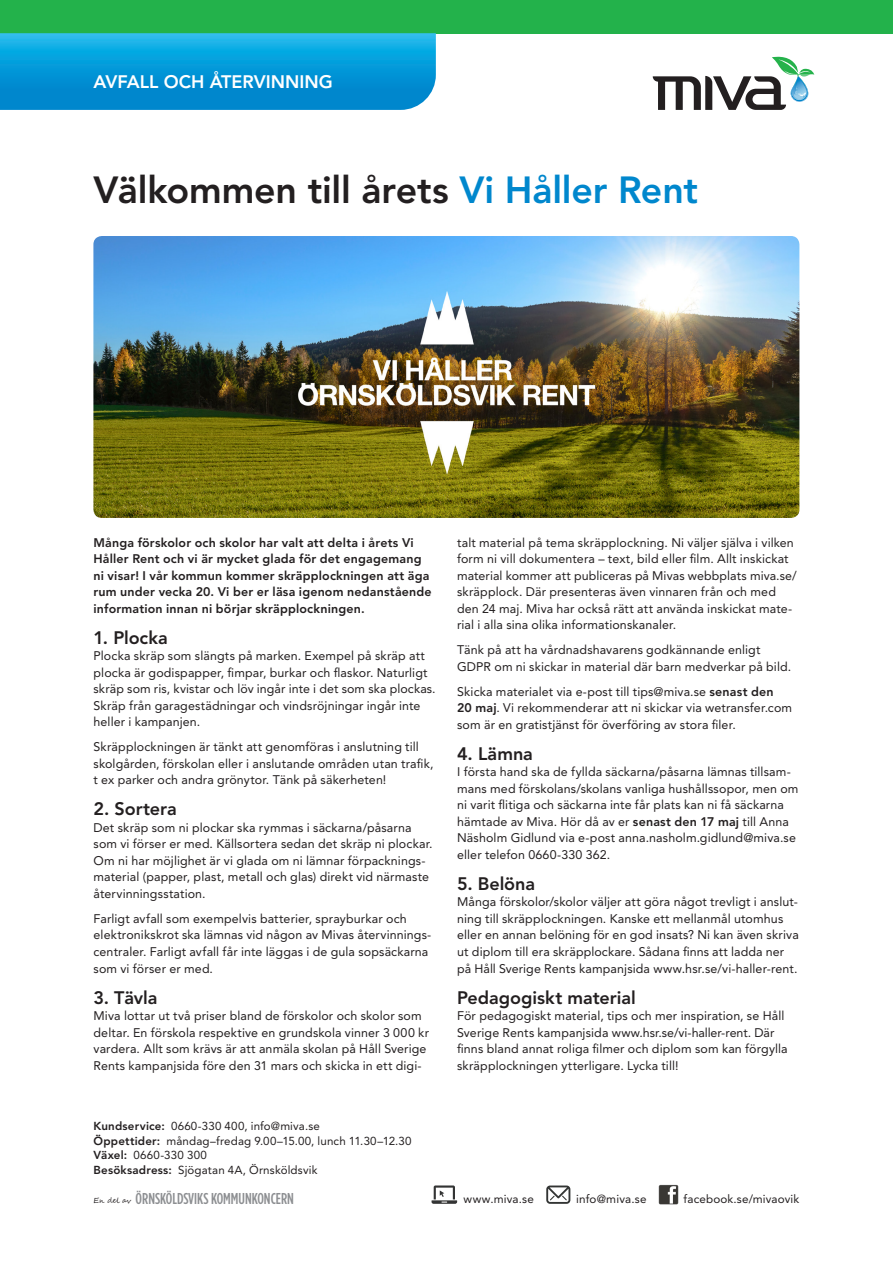
<style>
.page{position:relative;width:893px;height:1263px;background:#fff}
.page>*{position:absolute;margin:0;border:0;box-sizing:border-box;transform-origin:0 0}
.Rubrik_2{font:800 37.5px "Avenir LT Std";letter-spacing:-.005em;color:#231f20}
.Rubrik_3{font:800 18px "Avenir LT Std";color:#231f20}
.t1{font:800 18px "Avenir LT Std";color:#fff}
.Brödtext__första_sty{font:800 18px "Avenir LT Std";letter-spacing:-.005em;color:#231f20}
.t2{font:500 15.75px "Gotham Condensed";color:#8d8f92}
.Brödtext__första_sty-2{font:12.45px/16.5px "Avenir LT Std";letter-spacing:.01em;color:#231f20}
.Brödtext__första_sty-3{font:800 12.45px/16.5px "Avenir LT Std";letter-spacing:.015em;color:#231f20}
.t3{font:11.7px "Avenir LT Std";letter-spacing:.015em;color:#231f20}
.t4{font:11.55px/14.5px "Avenir LT Std";letter-spacing:.015em;color:#231f20}
.s1{color:#0087cd}
.s2{font-weight:800}
.s3{font-family:"Segoe Script";font-weight:400;font-size:7.35px;color:#231f20}
</style>
<div class="page">
<svg style="left:653px;top:57px;width:161px;height:53px"></svg>
<div style="left:0;top:0;width:893px;height:33px;background:#23b24b"></div>
<svg style="left:0;top:33px;width:436px;height:77px;background:#099bd9"></svg>
<img style="left:658px;top:1184px;width:20px;height:21px">
<svg style="left:431px;top:1185px;width:26px;height:19px"></svg>
<svg style="left:546px;top:1185px;width:24px;height:19px"></svg>
<img style="left:93px;top:236px;width:706px;height:282px">
<h2 class="t1" style="left:94px;top:72px;width:241px">AVFALL OCH ÅTERVINNING</h2>
<p class="Rubrik_2" style="left:94px;top:167px;width:606px">Välkommen till årets <span class="s1">Vi Håller Rent</span></p>
<p class="Brödtext__första_sty-3" style="left:94px;top:534px;width:340px">Många förskolor och skolor har valt att delta i årets Vi Håller Rent och vi är mycket glada för det engagemang ni visar! I vår kommun kommer skräpplockningen att äga rum under vecka 20. Vi ber er läsa igenom nedanstående information innan ni börjar skräpplockningen.</p>
<p class="Rubrik_3" style="left:94px;top:627px;width:76px">1. Plocka</p>
<p class="Brödtext__första_sty-2" style="left:94px;top:648px;width:344px">Plocka skräp som slängts på marken. Exempel på skräp att plocka är godispapper, fimpar, burkar och flaskor. Naturligt skräp som ris, kvistar och löv ingår inte i det som ska plockas.<br>Skräp från garagestädningar och vindsröjningar ingår inte heller i kampanjen.</p>
<p class="Brödtext__första_sty-2" style="left:94px;top:739px;width:341px">Skräpplockningen är tänkt att genomföras i anslutning till skolgården, förskolan eller i anslutande områden utan trafik, t ex parker och andra grönytor. Tänk på säkerheten!</p>
<p class="Rubrik_3" style="left:94px;top:798px;width:85px">2. Sortera</p>
<p class="Brödtext__första_sty-2" style="left:94px;top:819px;width:341px">Det skräp som ni plockar ska rymmas i säckarna/påsarna som vi förser er med. Källsortera sedan det skräp ni plockar.<br>Om ni har möjlighet är vi glada om ni lämnar förpacknings&shy;material (papper, plast, metall och glas) direkt vid närmaste återvinningsstation.</p>
<p class="Brödtext__första_sty-2" style="left:94px;top:910px;width:339px">Farligt avfall som exempelvis batterier, sprayburkar och elektronikskrot ska lämnas vid någon av Mivas återvinnings&shy;centraler. Farligt avfall får inte läggas i de gula sopsäckarna som vi förser er med.</p>
<p class="Rubrik_3" style="left:94px;top:986px;width:66px">3. Tävla</p>
<p class="Brödtext__första_sty-2" style="left:94px;top:1007px;width:337px">Miva lottar ut två priser bland de förskolor och skolor som deltar. En förskola respektive en grundskola vinner 3 000 kr vardera. Allt som krävs är att anmäla skolan på Håll Sverige Rents kampanjsida före den 31 mars och skicka in ett digi-</p>
<p class="t4" style="left:94px;top:1119px;width:320px"><span class="s2">Kundservice:</span> 0660-330 400, info@miva.se<br><span class="s2">Öppettider:</span> måndag–fredag 9.00–15.00, lunch 11.30–12.30<br><span class="s2">Växel:</span> 0660-330 300<br><span class="s2">Besöksadress:</span> Sjögatan 4A, Örnsköldsvik</p>
<p class="t2" style="left:94px;top:1189px;width:202px"><span class="s3">En del av</span> ÖRNSKÖLDSVIKS KOMMUNKONCERN</p>
<p class="Brödtext__första_sty-2" style="left:457px;top:534px;width:341px">talt material på tema skräpplockning. Ni väljer själva i vilken form ni vill dokumentera – text, bild eller film. Allt inskickat material kommer att publiceras på Mivas webbplats miva.se/ skräpplock. Där presenteras även vinnaren från och med den 24 maj. Miva har också rätt att använda inskickat mate&shy;rial i alla sina olika informationskanaler.</p>
<p class="Brödtext__första_sty-2" style="left:457px;top:642px;width:336px">Tänk på att ha vårdnadshavarens godkännande enligt<br>GDPR om ni skickar in material där barn medverkar på bild.</p>
<p class="Brödtext__första_sty-2" style="left:457px;top:683px;width:337px">Skicka materialet via e-post till tips@miva.se <span class="s2">senast den<br>20 maj</span>. Vi rekommenderar att ni skickar via wetransfer.com som är en gratistjänst för överföring av stora filer.</p>
<p class="Rubrik_3" style="left:457px;top:743px;width:77px">4. Lämna</p>
<p class="Brödtext__första_sty-2" style="left:457px;top:764px;width:343px">I första hand ska de fyllda säckarna/påsarna lämnas tillsam&shy;mans med förskolans/skolans vanliga hushållssopor, men om ni varit flitiga och säckarna inte får plats kan ni få säckarna hämtade av Miva. Hör då av er <span class="s2">senast den 17 maj</span> till Anna Näsholm Gidlund via e-post anna.nasholm.gidlund@miva.se eller telefon 0660-330 362.</p>
<p class="Brödtext__första_sty" style="left:457px;top:873px;width:80px">5. Belöna</p>
<p class="Brödtext__första_sty-2" style="left:457px;top:894px;width:343px">Många förskolor/skolor väljer att göra något trevligt i anslut&shy;ning till skräpplockningen. Kanske ett mellanmål utomhus eller en annan belöning för en god insats? Ni kan även skriva ut diplom till era skräpplockare. Sådana finns att ladda ner på Håll Sverige Rents kampanjsida www.hsr.se/vi-haller-rent.</p>
<p class="Rubrik_3" style="left:457px;top:986px;width:180px">Pedagogiskt material</p>
<p class="Brödtext__första_sty-2" style="left:457px;top:1007px;width:332px">För pedagogiskt material, tips och mer inspiration, se Håll Sverige Rents kampanjsida www.hsr.se/vi-haller-rent. Där finns bland annat roliga filmer och diplom som kan förgylla skräpplockningen ytterligare. Lycka till!</p>
<p class="t3" style="left:463px;top:1192px;width:72px">www.miva.se</p>
<p class="t3" style="left:576px;top:1192px;width:72px">info@miva.se</p>
<p class="t3" style="left:684px;top:1192px;width:117px">facebook.se/mivaovik</p>
</div>
